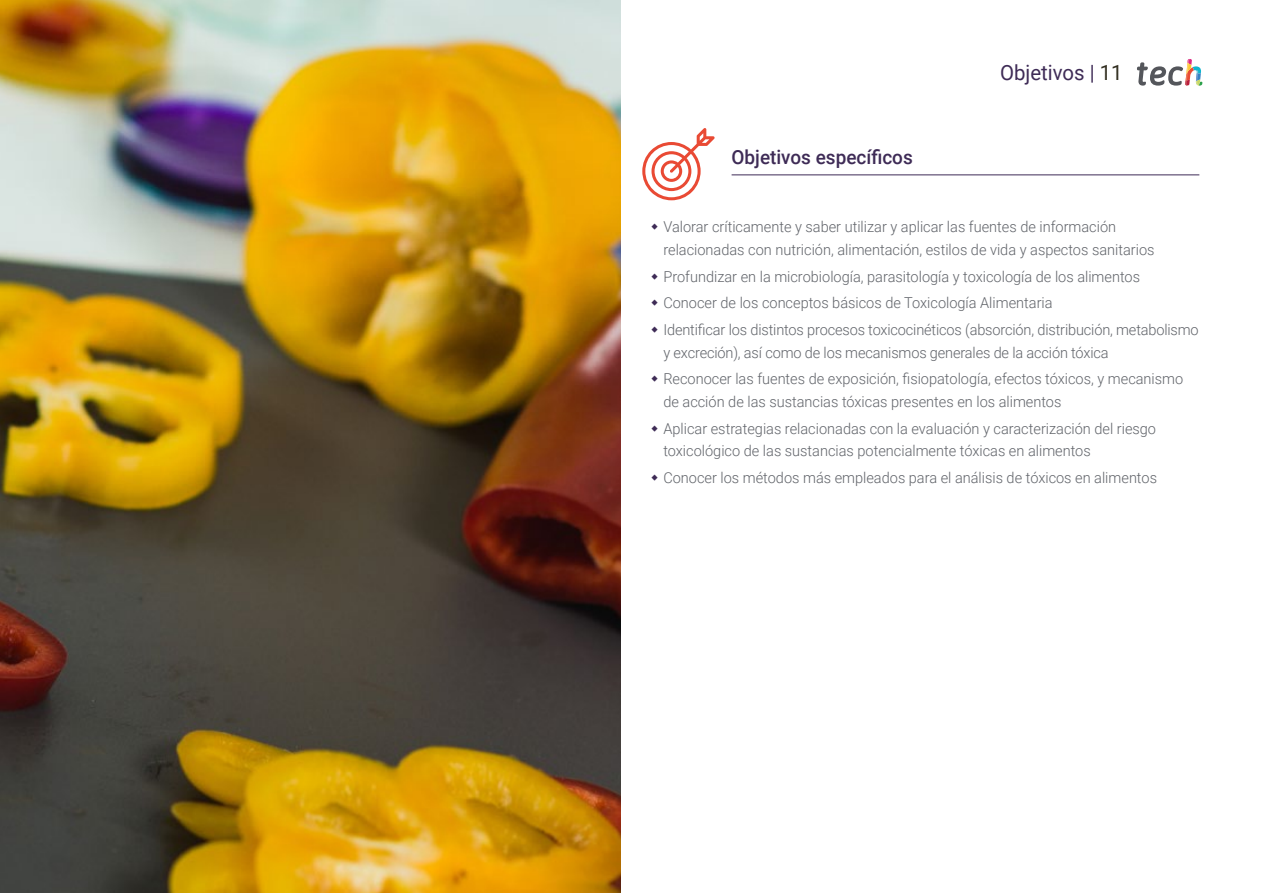
<style>
.page{position:relative;width:1263px;height:893px;background:#fff}
.page>*{position:absolute;margin:0;border:0;box-sizing:border-box;transform-origin:0 0}
.t1{font:21px "Roboto";color:#3e2b56}
.t2{font:500 19.5px "Roboto";color:#3e2b56}
.t3{font:300 15px/26.7px "Roboto";color:#61646a}
.s1{color:#312e20}
</style>
<div class="page">
<hr style="left:732px;top:174px;width:467px;height:1px;background:#3e2b56">
<svg style="left:642px;top:128px;width:73px;height:72px"></svg>
<img style="left:0;top:0;width:621px;height:893px">
<svg style="left:1137px;top:59px;width:65px;height:27px"></svg>
<h2 class="t2" style="left:732px;top:144px;width:183px">Objetivos específicos</h2>
<h1 class="t1" style="left:1000px;top:57px;width:124px">Objetivos | <span class="s1">11</span></h1>
<p class="t3" style="left:663px;top:215px;width:493px;line-height:22.5px">Valorar críticamente y saber utilizar y aplicar las fuentes de información relacionadas con nutrición, alimentación, estilos de vida y aspectos sanitarios</p>
<p class="t3" style="left:663px;top:262px;width:537px">Profundizar en la microbiología, parasitología y toxicología de los alimentos<br>Conocer de los conceptos básicos de Toxicología Alimentaria<br>Identificar los distintos procesos toxicocinéticos (absorción, distribución, metabolismo</p>
<p class="t3" style="left:663px;top:338px;width:521px">y excreción), así como de los mecanismos generales de la acción tóxica<br>Reconocer las fuentes de exposición, fisiopatología, efectos tóxicos, y mecanismo</p>
<p class="t3" style="left:663px;top:388px;width:494px">de acción de las sustancias tóxicas presentes en los alimentos<br>Aplicar estrategias relacionadas con la evaluación y caracterización del riesgo</p>
<p class="t3" style="left:663px;top:437px;width:495px">toxicológico de las sustancias potencialmente tóxicas en alimentos<br>Conocer los métodos más empleados para el análisis de tóxicos en alimentos</p>
</div>
